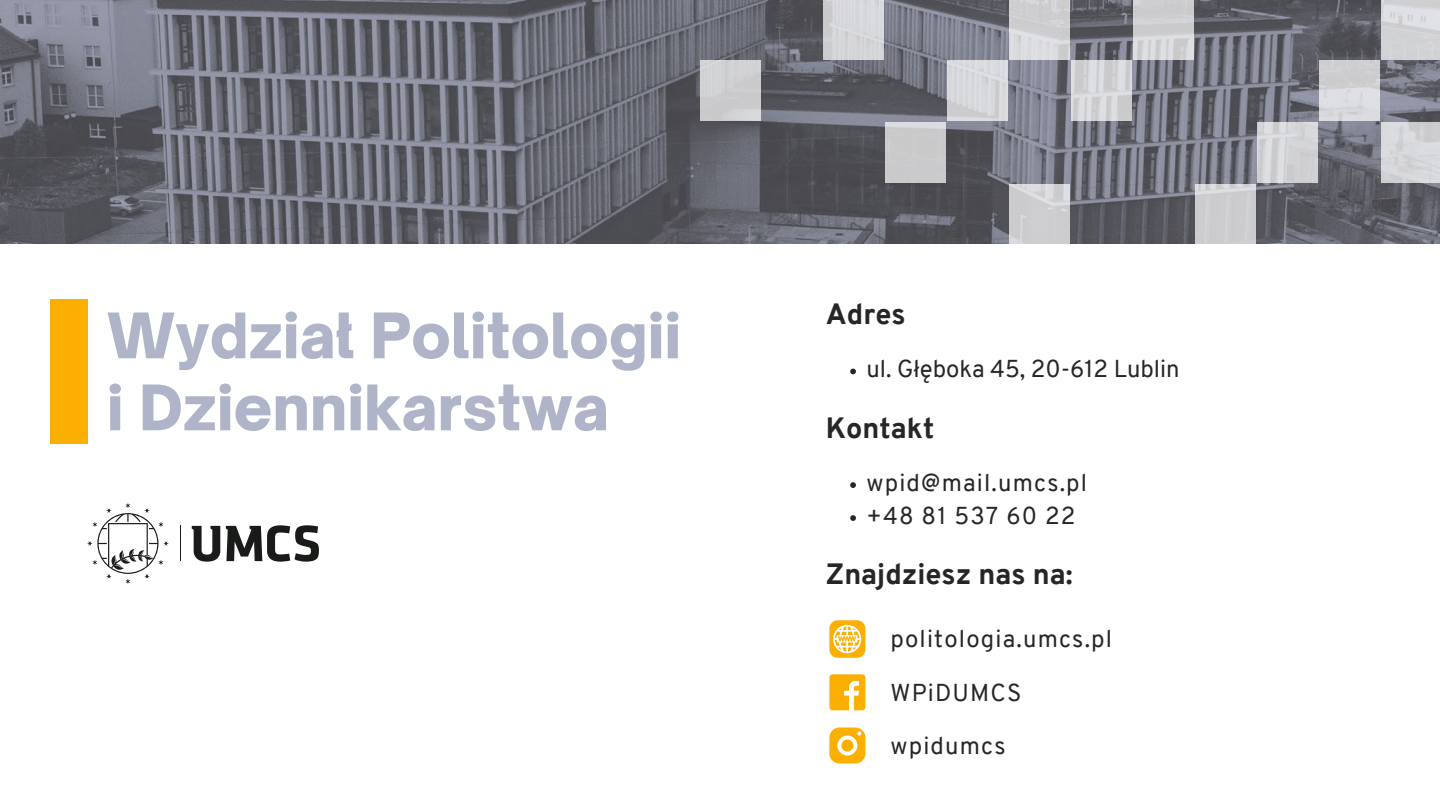
<style>
.page{position:relative;width:1440px;height:810px;background:#fff}
.page>*{position:absolute;margin:0;border:0;box-sizing:border-box;transform-origin:0 0}
.t1{font:900 60px/72px "Open Sauce One";color:#afb4c8}
.t2{font:800 28.7px "Overpass";color:#272626}
.t3{font:23.9px "Overpass";letter-spacing:.05em;color:#272626}
.t4{font:23.9px "Overpass";color:#272626}
</style>
<div class="page">
<img style="left:0;top:0;width:1440px;height:244px">
<hr style="left:180px;top:526px;width:1px;height:35px;background:#191b19">
<svg style="left:226px;top:525px;width:93px;height:37px"></svg>
<svg style="left:192px;top:526px;width:28px;height:36px"></svg>
<svg style="left:87px;top:503px;width:81px;height:81px"></svg>
<div style="left:700px;top:61px;width:60px;height:60px;background:#cecfd1"></div>
<div style="left:824px;top:0;width:60px;height:59px;background:linear-gradient(to right,#d1d2d4,#d9dade)"></div>
<div style="left:1072px;top:61px;width:60px;height:60px;background:linear-gradient(to right,#d4d4d8,#d2d3d6)"></div>
<svg style="left:886px;top:123px;width:60px;height:60px;fill:#cacacc"></svg>
<div style="left:948px;top:61px;width:60px;height:60px;background:linear-gradient(to bottom,#dadbdf,#d3d4d7)"></div>
<svg style="left:1010px;top:0;width:60px;height:59px;fill:#d0d0d3"></svg>
<svg style="left:1010px;top:185px;width:60px;height:59px;fill:#cdcdd0"></svg>
<svg style="left:1195px;top:185px;width:60px;height:59px;fill:#cccdcf"></svg>
<div style="left:1133px;top:0;width:60px;height:59px;background:linear-gradient(to bottom,#cacbcc,#d6d7db)"></div>
<div style="left:1257px;top:123px;width:60px;height:60px;background:linear-gradient(to right,#d5d6d9,#d1d2d5)"></div>
<div style="left:1319px;top:61px;width:60px;height:60px;background:#d5d6d9"></div>
<div style="left:1381px;top:123px;width:59px;height:60px;background:linear-gradient(to right,#d6d7db,#d4d4d8)"></div>
<div style="left:1381px;top:0;width:59px;height:59px;background:linear-gradient(to right,#d4d5d8,#d7d7db)"></div>
<div style="left:50px;top:300px;width:37px;height:144px;background:#fcaf03"></div>
<svg style="left:850px;top:482px;width:6px;height:6px"></svg>
<svg style="left:850px;top:515px;width:6px;height:6px"></svg>
<svg style="left:829px;top:674px;width:36px;height:36px"></svg>
<svg style="left:829px;top:728px;width:36px;height:36px"></svg>
<svg style="left:829px;top:620px;width:36px;height:38px"></svg>
<svg style="left:850px;top:369px;width:6px;height:5px"></svg>
<p class="t1" style="left:107px;top:299px;width:576px">Wydział Politologii i Dziennikarstwa</p>
<p class="t2" style="left:826px;top:303px;width:81px">Adres</p>
<p class="t4" style="left:866px;top:359px;width:315px">ul. Głęboka 45, 20-612 Lublin</p>
<p class="t2" style="left:826px;top:416px;width:110px">Kontakt</p>
<p class="t3" style="left:866px;top:473px;width:222px">wpid@mail.umcs.pl</p>
<p class="t3" style="left:866px;top:506px;width:211px">+48 81 537 60 22</p>
<p class="t2" style="left:826px;top:563px;width:248px">Znajdziesz nas na:</p>
<p class="t3" style="left:890px;top:629px;width:223px">politologia.umcs.pl</p>
<p class="t3" style="left:890px;top:683px;width:133px">WPiDUMCS</p>
<p class="t3" style="left:890px;top:736px;width:117px">wpidumcs</p>
</div>
